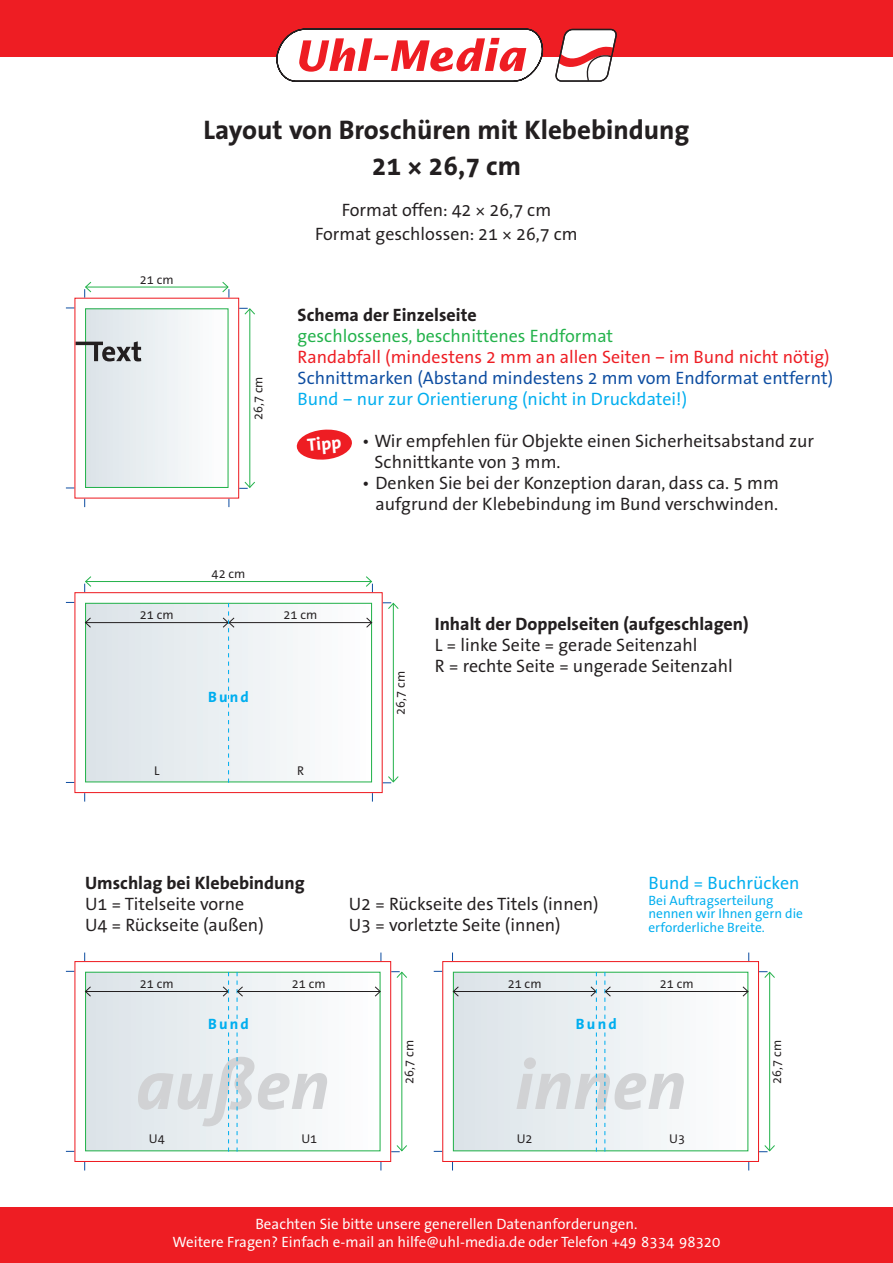
<style>
.page{position:relative;width:893px;height:1263px;background:#fff}
.page>*{position:absolute;margin:0;border:0;box-sizing:border-box;transform-origin:0 0}
.t1{font:italic 700 70.65px "The Sans Correspondence";color:#d1d2d4}
.t2{font:700 27px/36px "The Sans Correspondence";color:#231f20;text-align:center}
.t3{font:18px/21px "The Sans Correspondence";color:#231f20}
.t4{font:700 18px "The Sans Correspondence";color:#231f20}
.t5{font:18px "The Sans Correspondence";color:#00aeef}
.t6{font:18px "The Sans Correspondence";color:#ee1d23}
.t7{font:18px "The Sans Correspondence";color:#0d4da1}
.t8{font:18px "The Sans Correspondence";color:#23b24b}
.t9{font:700 18px "The Sans Correspondence";color:#fff}
.t10{font:15px/18px "The Sans Correspondence";color:#fff;text-align:center}
.t11{font:700 15px "The Sans Correspondence";letter-spacing:.15em;color:#00aeef}
.t12{font:13.5px/13.5px "The Sans Correspondence";color:#00aeef}
.t13{font:12.75px "The Sans Correspondence";color:#231f20}
</style>
<div class="page">
<div style="left:0;top:0;width:893px;height:57px;background:#ee1d23"></div>
<div style="left:0;top:1208px;width:893px;height:55px;background:#ee1d23"></div>
<svg style="left:276px;top:28px;width:268px;height:54px"></svg>
<svg style="left:555px;top:28px;width:62px;height:54px"></svg>
<div style="left:86px;top:603px;width:286px;height:179px;background:linear-gradient(to right,#dbe3e8,#fefefe)"></div>
<div style="left:85px;top:603px;width:287px;height:179px;border:1px solid #23b24b"></div>
<hr style="left:85px;top:622px;width:143px;height:1px;background:#231f20">
<svg style="left:85px;top:617px;width:6px;height:11px"></svg>
<hr style="left:229px;top:622px;width:143px;height:1px;background:#231f20">
<svg style="left:366px;top:617px;width:7px;height:11px"></svg>
<hr style="left:393px;top:603px;width:1px;height:179px;background:#23b24b">
<hr style="left:86px;top:581px;width:285px;height:1px;background:#23b24b">
<svg style="left:84px;top:576px;width:8px;height:16px"></svg>
<svg style="left:366px;top:576px;width:7px;height:16px"></svg>
<svg style="left:383px;top:602px;width:16px;height:8px"></svg>
<svg style="left:383px;top:775px;width:16px;height:8px"></svg>
<svg style="left:222px;top:603px;width:13px;height:180px;background:#dde9ee"></svg>
<div style="left:74px;top:592px;width:309px;height:201px;border:1px solid #ee1d23"></div>
<div style="left:86px;top:309px;width:142px;height:178px;background:linear-gradient(to right,#dbe3e8,#fefefe)"></div>
<div style="left:85px;top:308px;width:144px;height:180px;border:1px solid #23b24b"></div>
<hr style="left:249px;top:309px;width:1px;height:178px;background:#23b24b">
<hr style="left:86px;top:287px;width:142px;height:1px;background:#23b24b">
<svg style="left:84px;top:281px;width:8px;height:17px"></svg>
<svg style="left:221px;top:282px;width:9px;height:16px"></svg>
<svg style="left:239px;top:308px;width:16px;height:7px"></svg>
<svg style="left:239px;top:481px;width:16px;height:8px"></svg>
<svg style="left:76px;top:341px;width:65px;height:20px"></svg>
<svg style="left:296px;top:429px;width:56px;height:31px"></svg>
<div style="left:86px;top:972px;width:294px;height:179px;background:linear-gradient(to right,#dae3e8,#fefefe)"></div>
<div style="left:85px;top:972px;width:296px;height:179px;border:1px solid #23b24b"></div>
<div style="left:453px;top:972px;width:295px;height:179px;background:linear-gradient(to right,#dae3e8,#fefeff)"></div>
<div style="left:453px;top:972px;width:295px;height:179px;border:1px solid #23b24b"></div>
<hr style="left:85px;top:991px;width:143px;height:1px;background:#231f20">
<svg style="left:85px;top:986px;width:6px;height:11px"></svg>
<hr style="left:453px;top:991px;width:143px;height:1px;background:#231f20">
<svg style="left:452px;top:986px;width:7px;height:11px"></svg>
<hr style="left:401px;top:972px;width:1px;height:179px;background:#23b24b">
<hr style="left:769px;top:972px;width:1px;height:179px;background:#23b24b">
<svg style="left:391px;top:971px;width:16px;height:8px"></svg>
<svg style="left:759px;top:971px;width:16px;height:8px"></svg>
<svg style="left:391px;top:1144px;width:16px;height:8px"></svg>
<svg style="left:759px;top:1144px;width:16px;height:8px"></svg>
<div style="left:74px;top:961px;width:317px;height:201px;border:1px solid #ee1d23"></div>
<div style="left:442px;top:961px;width:317px;height:201px;border:1px solid #ee1d23"></div>
<svg style="left:222px;top:972px;width:7px;height:47px"></svg>
<svg style="left:590px;top:972px;width:7px;height:47px"></svg>
<svg style="left:228px;top:1032px;width:1px;height:119px"></svg>
<svg style="left:596px;top:1032px;width:1px;height:119px"></svg>
<svg style="left:237px;top:1032px;width:1px;height:119px"></svg>
<svg style="left:604px;top:1032px;width:1px;height:119px"></svg>
<hr style="left:238px;top:991px;width:142px;height:1px;background:#231f20">
<svg style="left:237px;top:972px;width:6px;height:47px"></svg>
<svg style="left:374px;top:986px;width:7px;height:11px"></svg>
<hr style="left:605px;top:991px;width:143px;height:1px;background:#231f20">
<svg style="left:604px;top:972px;width:7px;height:47px"></svg>
<svg style="left:742px;top:986px;width:7px;height:11px"></svg>
<p class="t13" style="left:140px;top:272px;width:35px">21 cm</p>
<h2 class="t2" style="left:203px;top:112px;width:487px">Layout von Broschüren mit Klebebindung<br>21 × 26,7 cm</h2>
<p class="t3" style="left:315px;top:198px;width:264px;line-height:24px;text-align:center">Format offen: 42 × 26,7 cm<br>Format geschlossen: 21 × 26,7 cm</p>
<p class="t13" style="left:251px;top:420px;width:45px;rotate:-90deg">26,7 cm</p>
<p class="t13" style="left:212px;top:567px;width:35px">42 cm</p>
<p class="t4" style="left:298px;top:305px;width:181px">Schema der Einzelseite</p>
<p class="t8" style="left:298px;top:327px;width:317px">geschlossenes, beschnittenes Endformat</p>
<p class="t6" style="left:298px;top:348px;width:533px">Randabfall (mindestens 2 mm an allen Seiten – im Bund nicht nötig)</p>
<p class="t7" style="left:298px;top:369px;width:537px">Schnittmarken (Abstand mindestens 2 mm vom Endformat entfernt)</p>
<p class="t5" style="left:298px;top:390px;width:391px">Bund – nur zur Orientierung (nicht in Druckdatei!)</p>
<p class="t3" style="left:375px;top:431px;width:441px;text-indent:-13px">• Wir empfehlen für Objekte einen Sicherheitsabstand zur<br>Schnittkante von 3 mm.</p>
<p class="t3" style="left:361px;top:473px;width:419px;text-align:right">• Denken Sie bei der Konzeption daran, dass ca. 5 mm aufgrund der Klebebindung im Bund verschwinden.</p>
<p class="t9" style="left:306px;top:435px;width:35px;rotate:-5deg">Tipp</p>
<p class="t13" style="left:140px;top:607px;width:35px">21 cm</p>
<p class="t13" style="left:283px;top:607px;width:35px">21 cm</p>
<p class="t11" style="left:208px;top:689px;width:42px">Bund</p>
<p class="t13" style="left:154px;top:763px;width:7px">L</p>
<p class="t13" style="left:297px;top:763px;width:9px">R</p>
<p class="t13" style="left:394px;top:715px;width:45px;rotate:-90deg">26,7 cm</p>
<p class="t4" style="left:435px;top:614px;width:315px">Inhalt der Doppelseiten (aufgeschlagen)</p>
<p class="t3" style="left:435px;top:635px;width:299px">L = linke Seite = gerade Seitenzahl<br>R = rechte Seite = ungerade Seitenzahl</p>
<p class="t4" style="left:85px;top:873px;width:221px">Umschlag bei Klebebindung</p>
<p class="t3" style="left:85px;top:894px;width:180px">U1 = Titelseite vorne<br>U4 = Rückseite (außen)</p>
<p class="t3" style="left:349px;top:894px;width:251px">U2 = Rückseite des Titels (innen)<br>U3 = vorletzte Seite (innen)</p>
<p class="t5" style="left:648px;top:873px;width:153px">Bund = Buchrücken</p>
<p class="t12" style="left:648px;top:894px;width:156px">Bei Auftragserteilung nennen wir Ihnen gern die erforderliche Breite.</p>
<p class="t13" style="left:140px;top:976px;width:35px">21 cm</p>
<p class="t13" style="left:292px;top:976px;width:35px">21 cm</p>
<p class="t13" style="left:508px;top:976px;width:35px">21 cm</p>
<p class="t13" style="left:660px;top:976px;width:35px">21 cm</p>
<p class="t11" style="left:208px;top:1016px;width:42px">Bund</p>
<p class="t11" style="left:576px;top:1016px;width:42px">Bund</p>
<p class="t13" style="left:402px;top:1084px;width:45px;rotate:-90deg">26,7 cm</p>
<p class="t13" style="left:770px;top:1084px;width:45px;rotate:-90deg">26,7 cm</p>
<h1 class="t1" style="left:136px;top:1048px;width:195px">außen</h1>
<h1 class="t1" style="left:515px;top:1048px;width:173px">innen</h1>
<p class="t13" style="left:149px;top:1132px;width:17px">U4</p>
<p class="t13" style="left:301px;top:1132px;width:17px">U1</p>
<p class="t13" style="left:517px;top:1132px;width:17px">U2</p>
<p class="t13" style="left:669px;top:1132px;width:17px">U3</p>
<p class="t10" style="left:173px;top:1216px;width:549px">Beachten Sie bitte unsere generellen Datenanforderungen.<br>Weitere Fragen? Einfach e-mail an hilfe@uhl-media.de oder Telefon +49 8334 98320</p>
</div>
